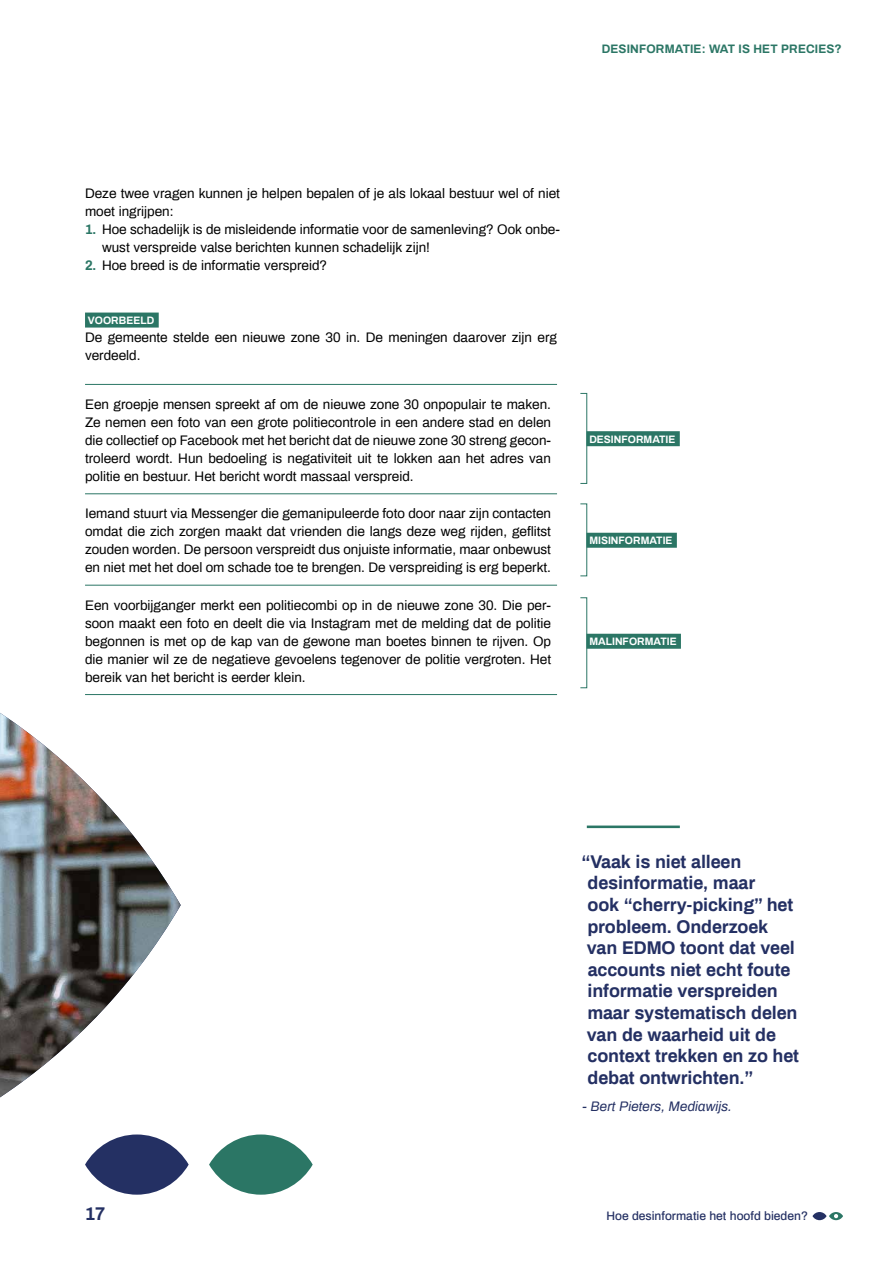
<style>
.page{position:relative;width:893px;height:1263px;background:#fff}
.page>*{position:absolute;margin:0;border:0;box-sizing:border-box;transform-origin:0 0}
.t1{font:700 18px/21.6px "Archivo";letter-spacing:-.01em;color:#243063}
.Body{font:13.5px/18px "Archivo";color:#000}
.Naam_Quote{font:italic 13.5px "Archivo";color:#243063}
.t2{font:500 12px "Archivo";color:#243063}
.t3{font:700 12px "Archivo";letter-spacing:.01em;color:#2b7665}
.voorbeeld_kopje{font:700 10.5px "Archivo";color:#fff}
.s1{font-weight:700;color:#2b7665}
</style>
<div class="page">
<div style="left:812px;top:1212px;width:15px;height:8px;background:#243063;border-radius:50%"></div>
<svg style="left:829px;top:1212px;width:14px;height:8px"></svg>
<img style="left:0;top:713px;width:181px;height:384px">
<div style="left:85px;top:1134px;width:104px;height:61px;background:#243063;border-radius:50%"></div>
<div style="left:209px;top:1134px;width:104px;height:61px;background:#2b7665;border-radius:50%"></div>
<hr style="left:587px;top:825px;width:93px;height:3px;background:#2b7665">
<div style="left:85px;top:313px;width:74px;height:15px;background:#2b7665"></div>
<hr style="left:85px;top:384px;width:472px;height:1px;background:#2b7665">
<hr style="left:85px;top:493px;width:472px;height:1px;background:#2b7665">
<hr style="left:85px;top:585px;width:472px;height:1px;background:#2b7665">
<hr style="left:85px;top:694px;width:472px;height:1px;background:#2b7665">
<div style="left:586px;top:431px;width:94px;height:15px;background:#2b7665"></div>
<div style="left:586px;top:533px;width:91px;height:15px;background:#2b7665"></div>
<div style="left:586px;top:634px;width:95px;height:15px;background:#2b7665"></div>
<div style="left:580px;top:393px;width:7px;height:91px;border:1px solid #2b7665"></div>
<div style="left:580px;top:597px;width:7px;height:91px;border:1px solid #2b7665"></div>
<div style="left:580px;top:503px;width:7px;height:73px;border:1px solid #2b7665"></div>
<p class="t3" style="left:602px;top:40px;width:242px">DESINFORMATIE: WAT IS HET PRECIES?</p>
<p class="Body" style="left:85px;top:183px;width:476px">Deze twee vragen kunnen je helpen bepalen of je als lokaal bestuur wel of niet moet ingrijpen:</p>
<p class="Body" style="left:102px;top:219px;width:459px;text-indent:-17px"><span class="s1">1.</span> Hoe schadelijk is de misleidende informatie voor de samenleving? Ook onbe&shy;wust verspreide valse berichten kunnen schadelijk zijn!</p>
<p class="Body" style="left:85px;top:255px;width:244px"><span class="s1">2.</span> Hoe breed is de informatie verspreid?</p>
<p class="voorbeeld_kopje" style="left:88px;top:313px;width:68px">VOORBEELD</p>
<p class="Body" style="left:85px;top:327px;width:473px">De gemeente stelde een nieuwe zone 30 in. De meningen daarover zijn erg verdeeld.</p>
<p class="Body" style="left:85px;top:394px;width:468px;text-align:justify">Een groepje mensen spreekt af om de nieuwe zone 30 onpopulair te maken.<br>Ze nemen een foto van een grote politiecontrole in een andere stad en delen die collectief op Facebook met het bericht dat de nieuwe zone 30 streng gecon&shy;troleerd wordt. Hun bedoeling is negativiteit uit te lokken aan het adres van politie en bestuur. Het bericht wordt massaal verspreid.</p>
<p class="Body" style="left:85px;top:504px;width:468px;text-align:justify">Iemand stuurt via Messenger die gemanipuleerde foto door naar zijn contacten omdat die zich zorgen maakt dat vrienden die langs deze weg rijden, geflitst zouden worden. De persoon verspreidt dus onjuiste informatie, maar onbewust en niet met het doel om schade toe te brengen. De verspreiding is erg beperkt.</p>
<p class="Body" style="left:85px;top:595px;width:468px;text-align:justify">Een voorbijganger merkt een politiecombi op in de nieuwe zone 30. Die per&shy;soon maakt een foto en deelt die via Instagram met de melding dat de politie begonnen is met op de kap van de gewone man boetes binnen te rijven. Op die manier wil ze de negatieve gevoelens tegenover de politie vergroten. Het bereik van het bericht is eerder klein.</p>
<p class="voorbeeld_kopje" style="left:589px;top:431px;width:88px">DESINFORMATIE</p>
<p class="voorbeeld_kopje" style="left:589px;top:533px;width:85px">MISINFORMATIE</p>
<p class="voorbeeld_kopje" style="left:589px;top:634px;width:89px">MALINFORMATIE</p>
<p class="t1" style="left:582px;top:850px;width:219px">“Vaak is niet alleen desinformatie, maar<br>ook “cherry-picking” het probleem. Onderzoek<br>van EDMO toont dat veel accounts niet echt foute informatie verspreiden maar systematisch delen van de waarheid uit de context trekken en zo het debat ontwrichten.”</p>
<p class="Naam_Quote" style="left:583px;top:1096px;width:151px">- Bert Pieters, Mediawijs.</p>
<h1 class="t1" style="left:85px;top:1202px;width:22px">17</h1>
<p class="t2" style="left:606px;top:1207px;width:203px">Hoe desinformatie het hoofd bieden?</p>
</div>
